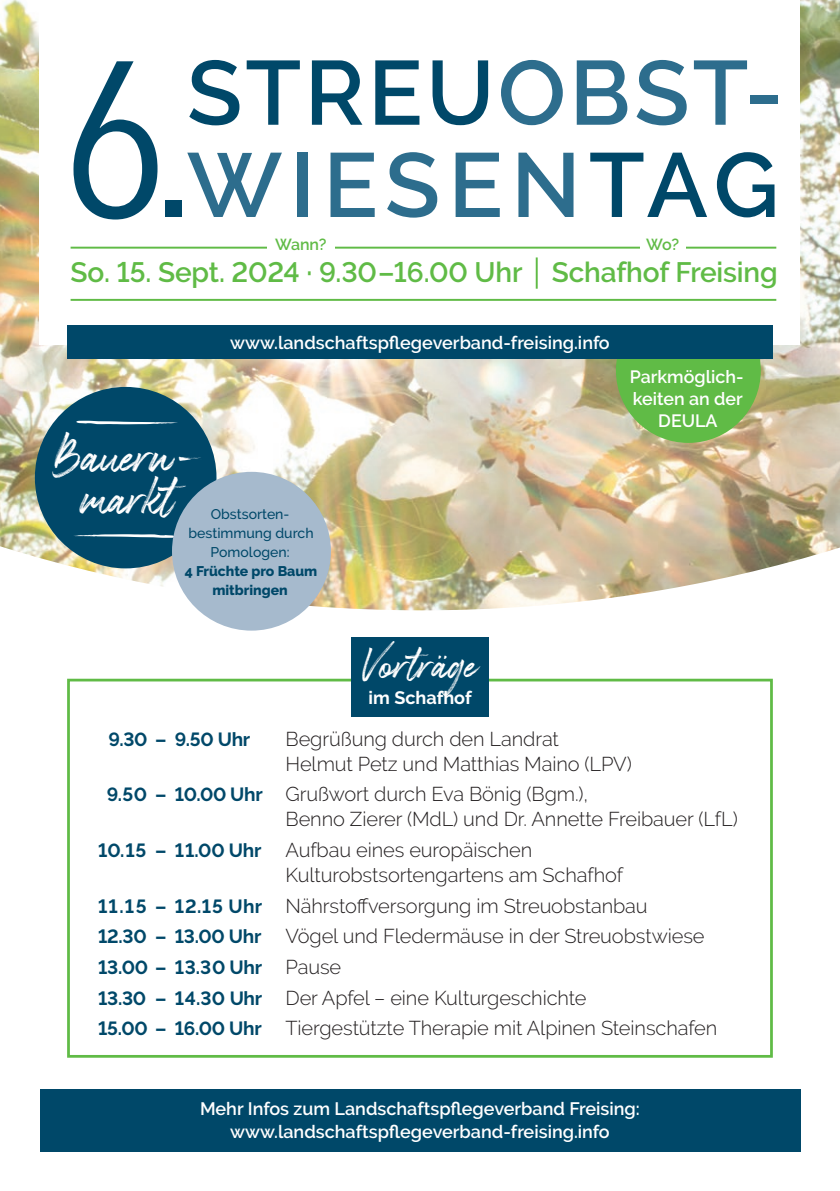
<style>
.page{position:relative;width:840px;height:1191px;background:#fff}
.page>*{position:absolute;margin:0;border:0;box-sizing:border-box;transform-origin:0 0}
.t1{font:219.6px "Avenir Next Condensed";color:#004869}
.t2{font:160px "Bebas Neue";color:#004869}
.t3{font:600 90.6px/92.2px "Raleway";letter-spacing:.04em;color:#2d6d8d}
.t4{font:36px/42px "Espander";letter-spacing:-.02em;color:#fff;text-align:center}
.t5{font:30px "Espander";color:#fff}
.t6{font:600 28px "Raleway";letter-spacing:-.005em;color:#60bb46}
.t7{font:300 20px/25px "Raleway";letter-spacing:-.005em;color:#231f20}
.t8{font:700 19px "Raleway";letter-spacing:-.015em;color:#004869}
.t9{font:600 18px/22.4px "Raleway";color:#fff;text-align:center}
.t10{font:700 18px "Raleway";color:#fff}
.t11{font:600 17.8px/22px "Raleway";color:#fff;text-align:center}
.t12{font:600 16px "Raleway";letter-spacing:-.025em;color:#60bb46}
.t13{font:500 14px/19px "Raleway";color:#004869;text-align:center}
.t14{font:800 14px/19px "Raleway";color:#004869;text-align:center}
.s1{color:#004869}
.s2{font-weight:700;font-size:19px;color:#004869}
.s3{font-weight:300;font-size:20px;color:#231f20}
</style>
<div class="page">
<img style="left:0;top:0;width:839px;height:610px">
<div style="left:615px;top:298px;width:145px;height:145px;background:#60bb46;border-radius:50%"></div>
<div style="left:40px;top:0;width:759px;height:345px;background:#fff"></div>
<hr style="left:535px;top:257px;width:2px;height:32px;background:#60bb46">
<hr style="left:71px;top:247px;width:704px;height:2px;background:#60bb46">
<hr style="left:71px;top:299px;width:704px;height:2px;background:#60bb46">
<div style="left:267px;top:235px;width:67px;height:17px;background:#fff"></div>
<div style="left:639px;top:235px;width:45px;height:17px;background:#fff"></div>
<div style="left:67px;top:325px;width:705px;height:34px;background:#004869"></div>
<div style="left:67px;top:678px;width:705px;height:379px;border:3px solid #60bb46"></div>
<div style="left:351px;top:637px;width:137px;height:80px;background:#004869"></div>
<div style="left:35px;top:387px;width:181px;height:181px;background:#004869;border-radius:50%"></div>
<svg style="left:76px;top:421px;width:102px;height:3px"></svg>
<svg style="left:74px;top:534px;width:100px;height:4px"></svg>
<div style="left:172px;top:472px;width:159px;height:158px;background:#a6bacd;border-radius:50%"></div>
<div style="left:40px;top:1089px;width:759px;height:62px;background:#004869"></div>
<h3 class="t3" style="left:187px;top:47px;width:597px"><span class="s1">STREU</span>OBST-<br>WIESEN<span class="s1">TAG</span></h3>
<h1 class="t1" style="left:64px;top:-48px;width:105px">6</h1>
<h2 class="t2" style="left:158px;top:71px;width:32px">.</h2>
<p class="t12" style="left:275px;top:235px;width:53px">Wann?</p>
<p class="t12" style="left:646px;top:235px;width:34px">Wo?</p>
<h3 class="t6" style="left:71px;top:256px;width:708px">So. 15. Sept. 2024 · 9.30–16.00 Uhr Schafhof Freising</h3>
<p class="t9" style="left:230px;top:331px;width:381px">www.landschaftspflegeverband-freising.info</p>
<h3 class="t4" style="left:53px;top:438px;width:151px">Bauern - markt</h3>
<p class="t13" style="left:188px;top:505px;width:127px">Obstsorten&shy;bestimmung durch<br>Pomologen:</p>
<p class="t14" style="left:185px;top:562px;width:134px">4 Früchte pro Baum mitbringen</p>
<h3 class="t5" style="left:362px;top:650px;width:116px">Vorträge</h3>
<p class="t10" style="left:368px;top:687px;width:104px">im Schafhof</p>
<p class="t11" style="left:629px;top:365px;width:115px">Parkmöglich&shy;keiten an der<br>DEULA</p>
<p class="t8" style="left:108px;top:728px;width:143px">9.30 – 9.50 Uhr</p>
<p class="t7" style="left:285px;top:726px;width:347px">Begrüßung durch den Landrat<br>Helmut Petz und Matthias Maino (LPV)</p>
<p class="t7" style="left:285px;top:781px;width:453px;text-indent:-179px"><span class="s2">9.50 – 10.00 Uhr</span> Grußwort durch Eva Bönig (Bgm.),<br>Benno Zierer (MdL) und Dr. Annette Freibauer (LfL)</p>
<p class="t7" style="left:285px;top:837px;width:339px;text-indent:-187px"><span class="s2">10.15 – 11.00 Uhr</span> Aufbau eines europäischen<br>Kulturobstsortengartens am Schafhof</p>
<p class="t7" style="left:98px;top:890px;width:607px;line-height:30.6px"><span class="s2">11.15 – 12.15 Uhr</span> Nährstoffversorgung im Streuobstanbau<br><span class="s2">12.30 – 13.00 Uhr</span> Vögel und Fledermäuse in der Streuobstwiese</p>
<p class="t8" style="left:98px;top:956px;width:244px">13.00 – 13.30 Uhr <span class="s3">Pause</span></p>
<p class="t7" style="left:98px;top:982px;width:620px;line-height:30.6px"><span class="s2">13.30 – 14.30 Uhr</span> Der Apfel – eine Kulturgeschichte<br><span class="s2">15.00 – 16.00 Uhr</span> Tiergestützte Therapie mit Alpinen Steinschafen</p>
<p class="t9" style="left:200px;top:1097px;width:441px">Mehr Infos zum Landschaftspflegeverband Freising: www.landschaftspflegeverband-freising.info</p>
</div>
